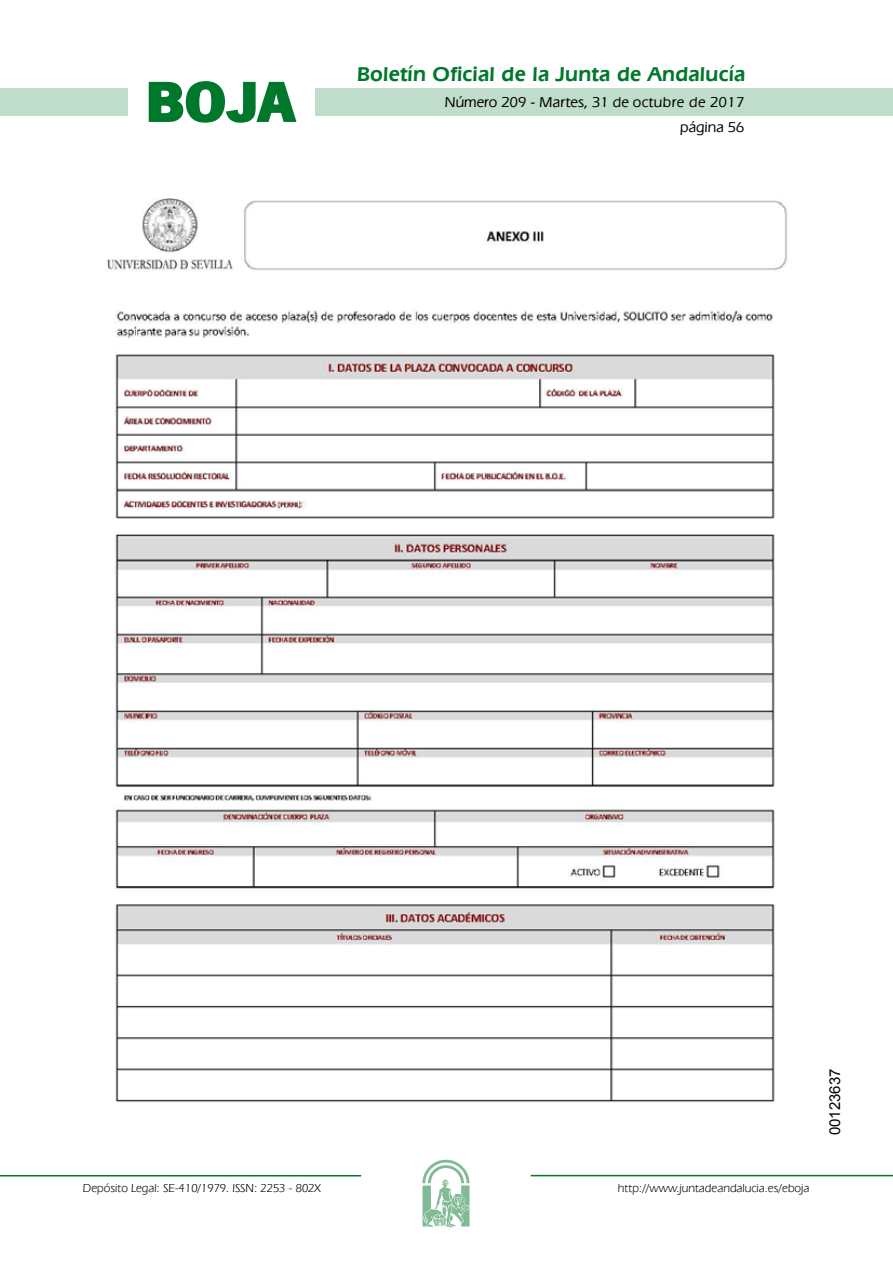
<style>
.page{position:relative;width:893px;height:1263px;background:#fff}
.page>*{position:absolute;margin:0;border:0;box-sizing:border-box;transform-origin:0 0}
.t1{font:700 57.75px "News Got T";color:#00782c;scale:1.14 1}
.t2{font:600 21px "Eras IT Cby BT";letter-spacing:.01em;color:#00782c}
.t3{font:500 15px/24.5px "Eras IT Cby BT";color:#000;text-align:right}
.t4{font:15px "Arial";color:#000}
.t5{font:12px "Eras IT Cby BT";color:#000}
</style>
<div class="page">
<div style="left:315px;top:88px;width:577px;height:28px;background:#bfddca"></div>
<div style="left:0;top:88px;width:128px;height:28px;background:#bfddca"></div>
<hr style="left:0;top:1175px;width:361px;height:2px;background:#00782c">
<svg style="left:422px;top:1159px;width:47px;height:68px"></svg>
<hr style="left:531px;top:1175px;width:361px;height:1px;background:#00782c">
<svg style="left:148px;top:81px;width:149px;height:42px"></svg>
<img style="left:107px;top:198px;width:680px;height:904px">
<h1 class="t1" style="left:145px;top:68px;width:133px">BOJA</h1>
<h2 class="t2" style="left:357px;top:62px;width:390px">Boletín Oficial de la Junta de Andalucía</h2>
<p class="t3" style="left:445px;top:90px;width:301px">Número 209 - Martes, 31 de octubre de 2017 página 56</p>
<p class="t5" style="left:83px;top:1181px;width:239px">Depósito Legal: SE-410/1979. ISSN: 2253 - 802X</p>
<p class="t5" style="left:618px;top:1181px;width:193px">http://www.juntadeandalucia.es/eboja</p>
<p class="t4" style="left:825px;top:1135px;width:68px;rotate:-90deg">00123637</p>
</div>
